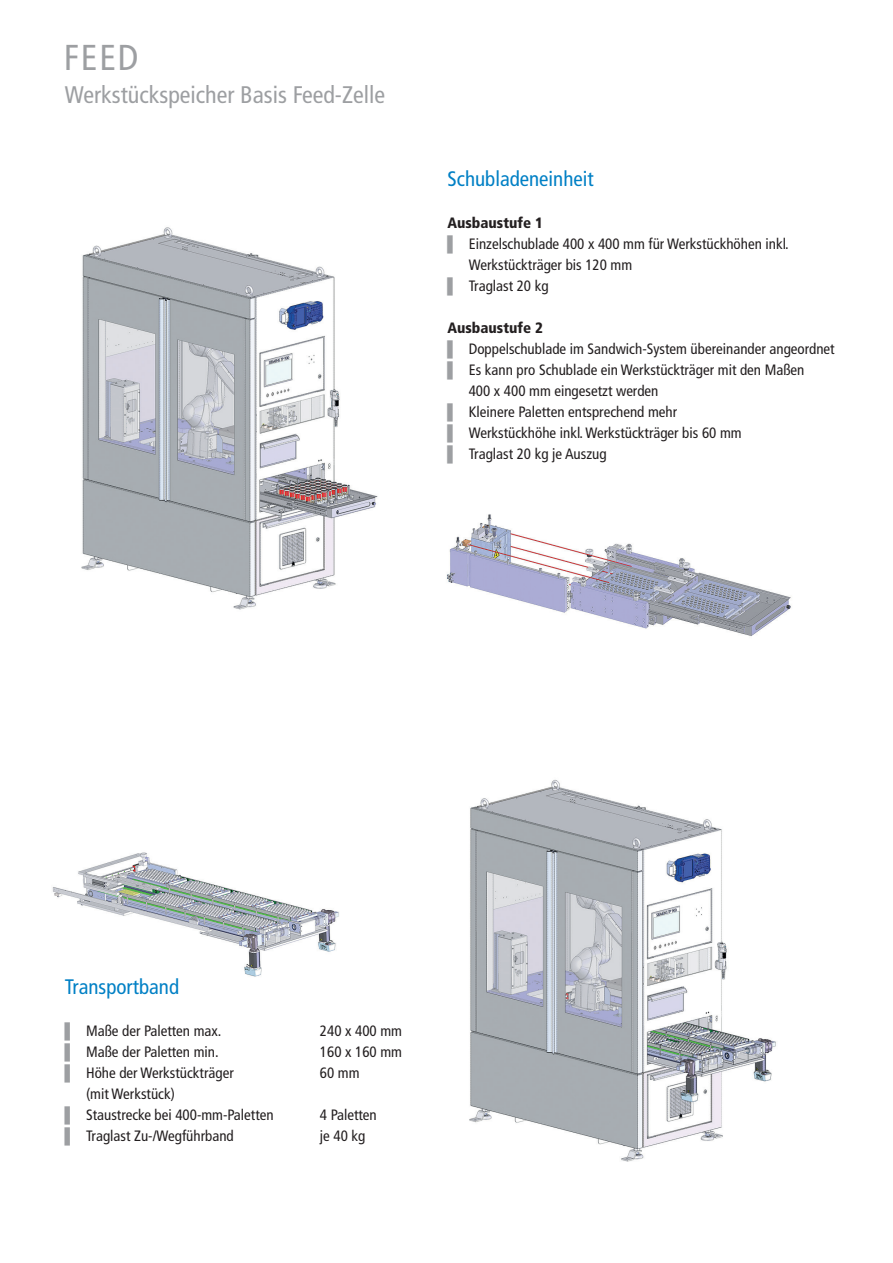
<style>
.page{position:relative;width:893px;height:1263px;background:#fff}
.page>*{position:absolute;margin:0;border:0;box-sizing:border-box;transform-origin:0 0}
.t1{font:condensed 36px "Frutiger LT Pro";color:#9d9fa2}
.t2{font:condensed 24px "Frutiger LT Pro";color:#9d9fa2}
.t3{font:condensed 21px "Frutiger LT Pro";color:#0080c5}
.t4{font:condensed 15px/21px "Frutiger LT Pro";color:#231f20}
.t5{font:900 condensed 15px "Frutiger LT Pro";color:#231f20}
.s1{font-family:"Arial";font-stretch:normal;color:#9d9fa2}
</style>
<div class="page">
<img style="left:81px;top:227px;width:297px;height:383px">
<img style="left:469px;top:779px;width:307px;height:383px">
<img style="left:52px;top:852px;width:287px;height:125px">
<img style="left:447px;top:514px;width:344px;height:122px">
<h1 class="t1" style="left:64px;top:36px;width:76px">FEED</h1>
<h2 class="t2" style="left:65px;top:81px;width:322px">Werkstückspeicher Basis Feed-Zelle</h2>
<h3 class="t3" style="left:447px;top:166px;width:148px">Schubladeneinheit</h3>
<p class="t5" style="left:447px;top:214px;width:97px">Ausbaustufe 1</p>
<p class="t4" style="left:447px;top:233px;width:343px"><span class="s1">▌</span> Einzelschublade 400 x 400 mm für Werkstückhöhen inkl.</p>
<p class="t4" style="left:469px;top:254px;width:165px">Werkstückträger bis 120 mm</p>
<p class="t4" style="left:447px;top:275px;width:103px"><span class="s1">▌</span> Traglast 20 kg</p>
<p class="t5" style="left:447px;top:319px;width:97px">Ausbaustufe 2</p>
<p class="t4" style="left:447px;top:338px;width:389px"><span class="s1">▌</span> Doppelschublade im Sandwich-System übereinander angeordnet</p>
<p class="t4" style="left:447px;top:359px;width:358px"><span class="s1">▌</span> Es kann pro Schublade ein Werkstückträger mit den Maßen</p>
<p class="t4" style="left:469px;top:380px;width:191px">400 x 400 mm eingesetzt werden</p>
<p class="t4" style="left:447px;top:401px;width:231px"><span class="s1">▌</span> Kleinere Paletten entsprechend mehr</p>
<p class="t4" style="left:447px;top:422px;width:296px"><span class="s1">▌</span> Werkstückhöhe inkl. Werkstückträger bis 60 mm</p>
<p class="t4" style="left:447px;top:443px;width:161px"><span class="s1">▌</span> Traglast 20 kg je Auszug</p>
<h3 class="t3" style="left:65px;top:974px;width:116px">Transportband</h3>
<p class="t4" style="left:65px;top:1020px;width:158px"><span class="s1">▌</span> Maße der Paletten max.</p>
<p class="t4" style="left:320px;top:1020px;width:84px">240 x 400 mm</p>
<p class="t4" style="left:65px;top:1041px;width:155px"><span class="s1">▌</span> Maße der Paletten min.</p>
<p class="t4" style="left:320px;top:1041px;width:84px">160 x 160 mm</p>
<p class="t4" style="left:65px;top:1062px;width:170px"><span class="s1">▌</span> Höhe der Werkstückträger</p>
<p class="t4" style="left:320px;top:1062px;width:41px">60 mm</p>
<p class="t4" style="left:65px;top:1083px;width:210px;text-indent:21px">(mit Werkstück)<br><span class="s1">▌</span> Staustrecke bei 400-mm-Paletten</p>
<p class="t4" style="left:320px;top:1104px;width:58px">4 Paletten</p>
<p class="t4" style="left:65px;top:1125px;width:170px"><span class="s1">▌</span> Traglast Zu-/Wegführband</p>
<p class="t4" style="left:320px;top:1125px;width:47px">je 40 kg</p>
</div>
